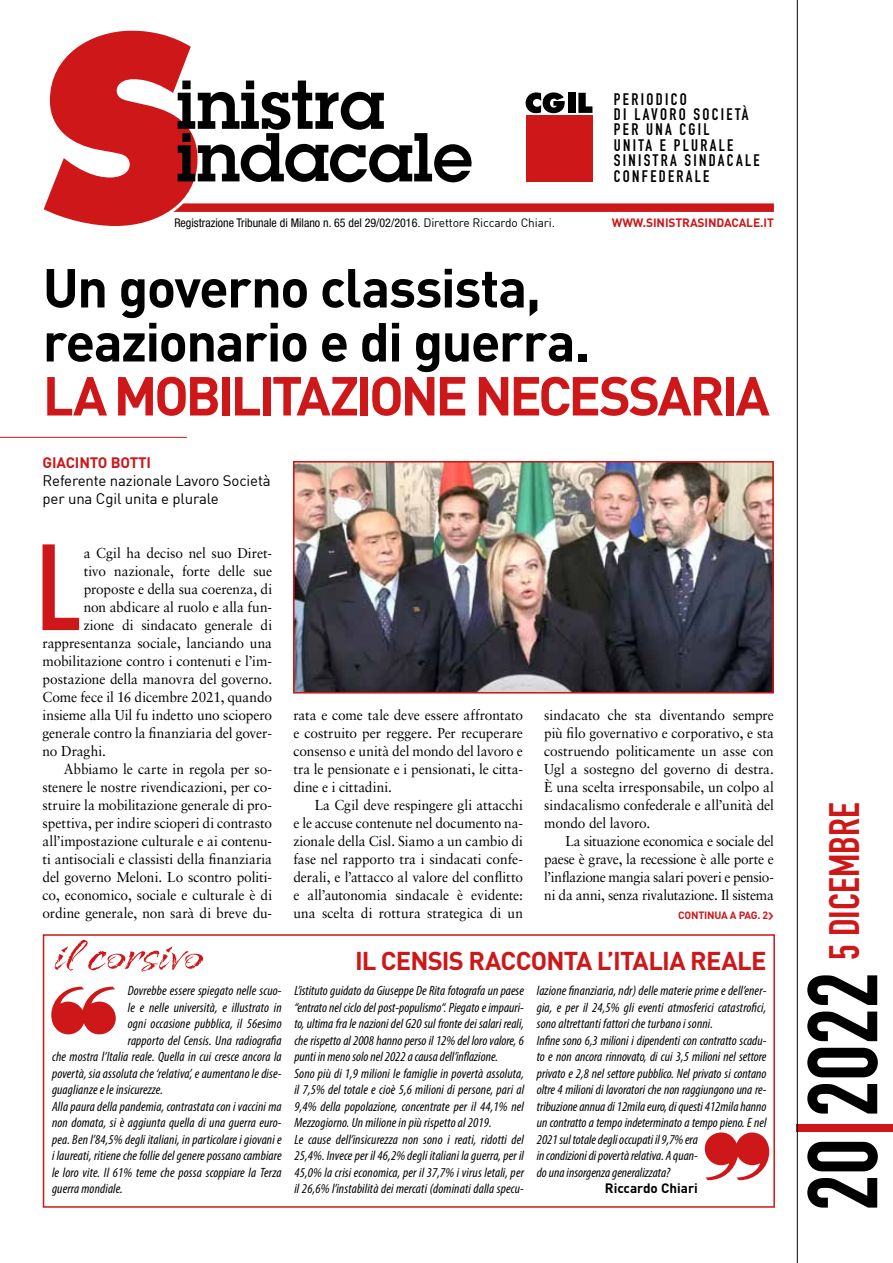
<style>
.page{position:relative;width:893px;height:1263px;background:#fff}
.page>*{position:absolute;margin:0;border:0;box-sizing:border-box;transform-origin:0 0}
.t1{font:120.3px "DIN Engschrift Std";color:#cd1719}
.t2{font:97.35px "DIN Engschrift Std";color:#000}
.t3{font:700 54px/54px "DIN";letter-spacing:-.03em;color:#000}
.t4{font:700 54px "DIN";letter-spacing:-.06em;color:#cd1719}
.t5{font:42px "DIN Engschrift Std";color:#cd1719}
.t6{font:700 25.5px "DIN";letter-spacing:-.03em;color:#cd1719}
.t7{font:16.5px/15.5px "DIN Engschrift Std";letter-spacing:.14em;color:#000}
.t8{font:15px/18px "DIN";letter-spacing:-.01em;color:#000}
.t9{font:700 15px "DIN";letter-spacing:-.01em;color:#cd1719}
.t10{font:14.4px/18px "Sabon LT Std";letter-spacing:-.005em;color:#000;text-align:justify;scale:.95 1}
.t11{font:italic condensed 13.5px/16.5px "Myriad Pro";letter-spacing:.01em;color:#000}
.t12{font:700 13.5px "DIN";color:#000}
.t13{font:condensed 12px "Helvetica Neue LT Std";color:#000}
.t14{font:700 12px "DIN";letter-spacing:-.01em;color:#cd1719}
.t15{font:700 10.5px "DIN";letter-spacing:-.02em;color:#cd1719}
.s1{font-family:"DIN";font-stretch:normal}
.s2{color:#cd1719}
</style>
<div class="page">
<hr style="left:797px;top:0;width:1px;height:1263px;background:#000">
<div style="left:43px;top:203px;width:731px;height:9px;background:#cd1719"></div>
<svg style="left:42px;top:30px;width:430px;height:196px"></svg>
<svg style="left:526px;top:92px;width:39px;height:21px"></svg>
<div style="left:568px;top:93px;width:7px;height:20px;background:#000"></div>
<svg style="left:578px;top:93px;width:14px;height:20px"></svg>
<div style="left:526px;top:115px;width:66px;height:66px;background:#cd1719"></div>
<div style="left:43px;top:934px;width:732px;height:274px;border:2px solid #cd1719"></div>
<svg style="left:51px;top:986px;width:65px;height:48px"></svg>
<svg style="left:705px;top:1132px;width:64px;height:49px"></svg>
<svg style="left:55px;top:939px;width:148px;height:33px"></svg>
<hr style="left:0;top:437px;width:187px;height:1px;background:#cd1719">
<img style="left:293px;top:461px;width:481px;height:232px">
<div style="left:294px;top:462px;width:479px;height:231px;border:1px solid #cd1719"></div>
<p class="t7" style="left:614px;top:91px;width:147px">PERIODICO<br>DI LAVORO SOCIETÀ<br>PER UNA CGIL<br>UNITA E PLURALE<br>SINISTRA SINDACALE<br>CONFEDERALE</p>
<p class="t13" style="left:174px;top:216px;width:382px">Registrazione Tribunale di Milano n. 65 del 29/02/2016<span class="s1">. Direttore Riccardo Chiari.</span></p>
<p class="t14" style="left:612px;top:215px;width:164px">WWW.SINISTRASINDACALE.IT</p>
<h3 class="t3" style="left:43px;top:259px;width:548px">Un governo classista, reazionario e di guerra.</h3>
<h3 class="t4" style="left:43px;top:361px;width:729px">LA MOBILITAZIONE NECESSARIA</h3>
<p class="t9" style="left:43px;top:453px;width:110px">GIACINTO BOTTI</p>
<p class="t8" style="left:43px;top:471px;width:230px">Referente nazionale Lavoro Società per una Cgil unita e plurale</p>
<h1 class="t1" style="left:37px;top:517px;width:46px">L</h1>
<p class="t10" style="left:84px;top:544px;width:200px">a Cgil ha deciso nel suo Diret-</p>
<p class="t10" style="left:84px;top:562px;width:200px">tivo nazionale, forte delle sue</p>
<p class="t10" style="left:84px;top:580px;width:200px">proposte e della sua coerenza, di</p>
<p class="t10" style="left:84px;top:598px;width:200px">non abdicare al ruolo e alla fun-</p>
<p class="t10" style="left:84px;top:616px;width:200px">zione di sindacato generale di</p>
<p class="t10" style="left:43px;top:634px;width:243px">rappresentanza sociale, lanciando una</p>
<p class="t10" style="left:43px;top:652px;width:243px">mobilitazione contro i contenuti e l’im-</p>
<p class="t10" style="left:43px;top:670px;width:243px">postazione della manovra del governo.</p>
<p class="t10" style="left:43px;top:688px;width:243px">Come fece il 16 dicembre 2021, quando</p>
<p class="t10" style="left:43px;top:706px;width:243px">insieme alla Uil fu indetto uno sciopero</p>
<p class="t10" style="left:43px;top:724px;width:243px">generale contro la finanziaria del gover-</p>
<p class="t10" style="left:43px;top:742px;width:68px">no Draghi.</p>
<p class="t10" style="left:64px;top:760px;width:221px">Abbiamo le carte in regola per so-</p>
<p class="t10" style="left:43px;top:778px;width:243px">stenere le nostre rivendicazioni, per co-</p>
<p class="t10" style="left:43px;top:796px;width:243px">struire la mobilitazione generale di pro-</p>
<p class="t10" style="left:43px;top:814px;width:243px">spettiva, per indire scioperi di contrasto</p>
<p class="t10" style="left:43px;top:832px;width:243px">all’impostazione culturale e ai contenu-</p>
<p class="t10" style="left:43px;top:850px;width:243px">ti antisociali e classisti della finanziaria</p>
<p class="t10" style="left:43px;top:868px;width:243px">del governo Meloni. Lo scontro politi-</p>
<p class="t10" style="left:43px;top:886px;width:243px">co, economico, sociale e culturale è di</p>
<p class="t10" style="left:43px;top:904px;width:243px">ordine generale, non sarà di breve du-</p>
<p class="t11" style="left:128px;top:982px;width:155px">Dovrebbe essere spiegato nelle scuo-</p>
<p class="t11" style="left:128px;top:999px;width:155px">le e nelle università, e illustrato in</p>
<p class="t11" style="left:128px;top:1015px;width:155px">ogni occasione pubblica, il 56esimo</p>
<p class="t11" style="left:128px;top:1032px;width:155px">rapporto del Censis. Una radiografia</p>
<p class="t11" style="left:52px;top:1048px;width:231px">che mostra l’Italia reale. Quella in cui cresce ancora la</p>
<p class="t11" style="left:52px;top:1065px;width:231px">povertà, sia assoluta che ‘relativa’, e aumentano le dise-</p>
<p class="t11" style="left:52px;top:1081px;width:112px">guaglianze e le insicurezze.</p>
<p class="t11" style="left:52px;top:1098px;width:231px">Alla paura della pandemia, contrastata con i vaccini ma</p>
<p class="t11" style="left:52px;top:1114px;width:231px">non domata, si è aggiunta quella di una guerra euro-</p>
<p class="t11" style="left:52px;top:1131px;width:231px">pea. Ben l’84,5% degli italiani, in particolare i giovani e</p>
<p class="t11" style="left:52px;top:1147px;width:231px">i laureati, ritiene che follie del genere possano cambiare</p>
<p class="t11" style="left:52px;top:1164px;width:231px">le loro vite. Il 61% teme che possa scoppiare la Terza</p>
<p class="t11" style="left:52px;top:1180px;width:72px">guerra mondiale.</p>
<p class="t10" style="left:293px;top:706px;width:243px">rata e come tale deve essere affrontato e costruito per reggere. Per recuperare consenso e unità del mondo del lavoro e tra le pensionate e i pensionati, le citta&shy;dine e i cittadini.</p>
<p class="t10" style="left:293px;top:796px;width:243px;text-indent:21px">La Cgil deve respingere gli attacchi e le accuse contenute nel documento na&shy;zionale della Cisl. Siamo a un cambio di fase nel rapporto tra i sindacati confe&shy;derali, e l’attacco al valore del conflitto e all’autonomia sindacale è evidente: una scelta di rottura strategica di un</p>
<p class="t10" style="left:544px;top:706px;width:243px">sindacato che sta diventando sempre più filo governativo e corporativo, e sta costruendo politicamente un asse con Ugl a sostegno del governo di destra.<br>È una scelta irresponsabile, un colpo al sindacalismo confederale e all’unità del mondo del lavoro.</p>
<p class="t10" style="left:544px;top:832px;width:243px;text-indent:21px">La situazione economica e sociale del paese è grave, la recessione è alle porte e l’inflazione mangia salari poveri e pensio&shy;ni da anni, senza rivalutazione. Il sistema</p>
<p class="t15" style="left:678px;top:908px;width:91px">CONTINUA A PAG. 2</p>
<h3 class="t6" style="left:355px;top:944px;width:413px">IL CENSIS RACCONTA L’ITALIA REALE</h3>
<p class="t11" style="left:294px;top:982px;width:231px">L’istituto guidato da Giuseppe De Rita fotografa un paese “entrato nel ciclo del post-populismo“. Piegato e impauri&shy;to, ultima fra le nazioni del G20 sul fronte dei salari reali, che rispetto al 2008 hanno perso il 12% del loro valore, 6 punti in meno solo nel 2022 a causa dell’inflazione.<br>Sono più di 1,9 milioni le famiglie in povertà assoluta, il 7,5% del totale e cioè 5,6 milioni di persone, pari al 9,4% della popolazione, concentrate per il 44,1% nel Mezzogiorno. Un milione in più rispetto al 2019.<br>Le cause dell’insicurezza non sono i reati, ridotti del 25,4%. Invece per il 46,2% degli italiani la guerra, per il 45,0% la crisi economica, per il 37,7% i virus letali, per il 26,6% l’instabilità dei mercati (dominati dalla specu-</p>
<p class="t11" style="left:537px;top:982px;width:231px">lazione finanziaria, ndr) delle materie prime e dell’ener&shy;gia, e per il 24,5% gli eventi atmosferici catastrofici, sono altrettanti fattori che turbano i sonni.<br>Infine sono 6,3 milioni i dipendenti con contratto scadu&shy;to e non ancora rinnovato, di cui 3,5 milioni nel settore privato e 2,8 nel settore pubblico. Nel privato si contano oltre 4 milioni di lavoratori che non raggiungono una re&shy;tribuzione annua di 12mila euro, di questi 412mila hanno un contratto a tempo indeterminato a tempo pieno. E nel 2021 sul totale degli occupati il 9,7% era<br>in condizioni di povertà relativa. A quan-<br>do una insorgenza generalizzata?</p>
<p class="t12" style="left:605px;top:1179px;width:95px">Riccardo Chiari</p>
<h3 class="t5" style="left:820px;top:960px;width:159px;rotate:-90deg">5 DICEMBRE</h3>
<h2 class="t2" style="left:786px;top:1211px;width:240px;rotate:-90deg">20<span class="s2">|</span>2022</h2>
</div>
